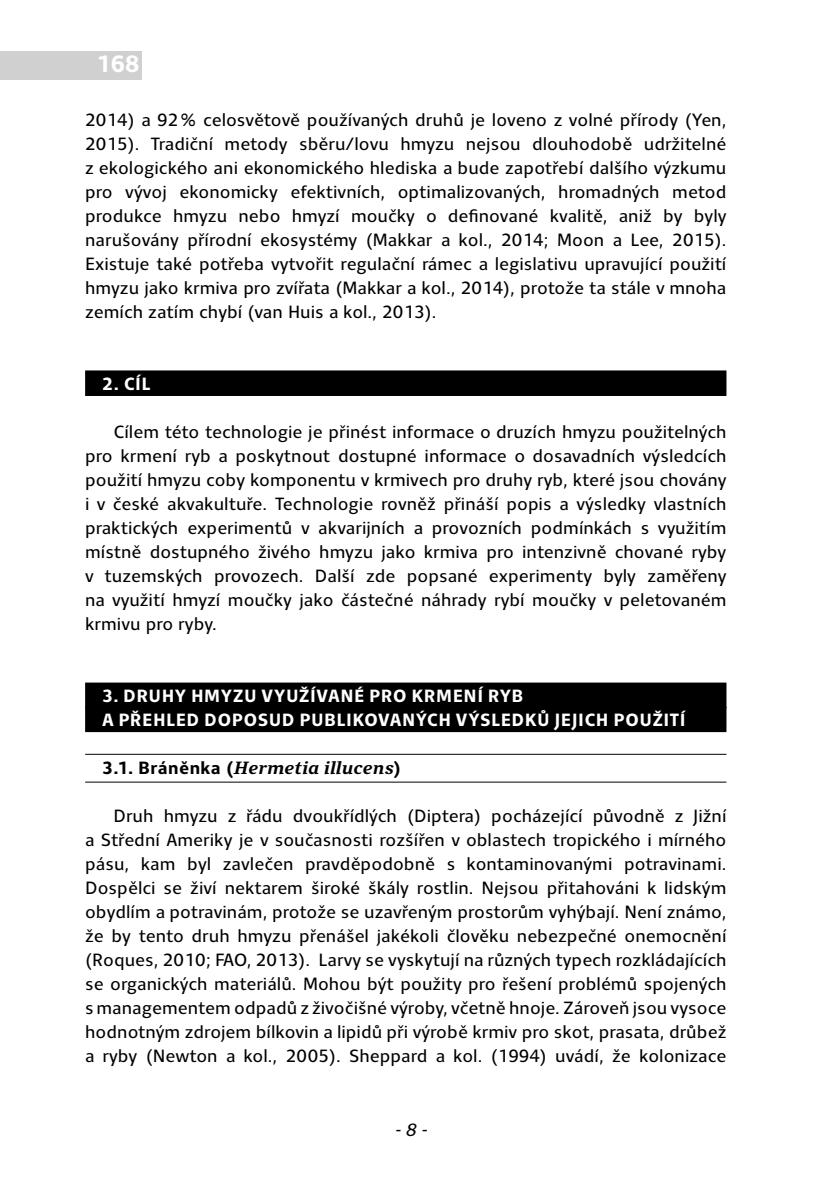
<style>
.page{position:relative;width:840px;height:1191px;background:#fff}
.page>*{position:absolute;margin:0;border:0;box-sizing:border-box;transform-origin:0 0}
.t1{font:700 24px "Clara Sans";color:#fff}
.t2{font:18px/24px "Clara Sans";color:#000;text-align:justify}
.t3{font:700 18px/24px "Clara Sans";letter-spacing:.025em;color:#fff}
.t4{font:italic 700 18px "Clara Serif";letter-spacing:.01em;color:#000}
.t5{font:italic 18px "Clara Sans";color:#000}
.s1{font-family:"Clara Sans";font-style:normal}
</style>
<div class="page">
<div style="left:0;top:51px;width:142px;height:28px;background:#d0d0d0"></div>
<div style="left:85px;top:370px;width:641px;height:26px;background:#000"></div>
<div style="left:85px;top:682px;width:641px;height:26px;background:#000"></div>
<div style="left:85px;top:706px;width:641px;height:26px;background:#000"></div>
<hr style="left:85px;top:754px;width:641px;height:1px;background:#000">
<hr style="left:85px;top:781px;width:641px;height:1px;background:#000">
<h1 class="t1" style="left:97px;top:51px;width:44px">168</h1>
<p class="t2" style="left:85px;top:108px;width:642px">2014) a 92% celosvětově používaných druhů je loveno z volné přírody (Yen, 2015). Tradiční metody sběru/lovu hmyzu nejsou dlouhodobě udržitelné z ekologického ani ekonomického hlediska a bude zapotřebí dalšího výzkumu pro vývoj ekonomicky efektivních, optimalizovaných, hromadných metod produkce hmyzu nebo hmyzí moučky o definované kvalitě, aniž by byly narušovány přírodní ekosystémy (Makkar a kol., 2014; Moon a Lee, 2015).<br>Existuje také potřeba vytvořit regulační rámec a legislativu upravující použití hmyzu jako krmiva pro zvířata (Makkar a kol., 2014), protože ta stále v mnoha zemích zatím chybí (van Huis a kol., 2013).</p>
<p class="t3" style="left:102px;top:372px;width:50px">2. CÍL</p>
<p class="t2" style="left:85px;top:420px;width:642px;text-indent:28px">Cílem této technologie je přinést informace o druzích hmyzu použitelných pro krmení ryb a poskytnout dostupné informace o dosavadních výsledcích použití hmyzu coby komponentu v krmivech pro druhy ryb, které jsou chovány i v české akvakultuře. Technologie rovněž přináší popis a výsledky vlastních praktických experimentů v akvarijních a provozních podmínkách s využitím místně dostupného živého hmyzu jako krmiva pro intenzivně chované ryby v tuzemských provozech. Další zde popsané experimenty byly zaměřeny na využití hmyzí moučky jako částečné náhrady rybí moučky v peletovaném krmivu pro ryby.</p>
<p class="t3" style="left:102px;top:684px;width:584px">3. DRUHY HMYZU VYUŽÍVANÉ PRO KRMENÍ RYB<br>A PŘEHLED DOPOSUD PUBLIKOVANÝCH VÝSLEDKŮ JEJICH POUŽITÍ</p>
<p class="t4" style="left:102px;top:758px;width:300px"><span class="s1">3.1. Bráněnka (</span>Hermetia illucens<span class="s1">)</span></p>
<p class="t2" style="left:85px;top:804px;width:642px;text-indent:28px">Druh hmyzu z řádu dvoukřídlých (Diptera) pocházející původně z Jižní a Střední Ameriky je v současnosti rozšířen v oblastech tropického i mírného pásu, kam byl zavlečen pravděpodobně s kontaminovanými potravinami.<br>Dospělci se živí nektarem široké škály rostlin. Nejsou přitahováni k lidským obydlím a potravinám, protože se uzavřeným prostorům vyhýbají. Není známo, že by tento druh hmyzu přenášel jakékoli člověku nebezpečné onemocnění (Roques, 2010; FAO, 2013). Larvy se vyskytují na různých typech rozkládajících se organických materiálů. Mohou být použity pro řešení problémů spojených s managementem odpadů z živočišné výroby, včetně hnoje. Zároveň jsou vysoce hodnotným zdrojem bílkovin a lipidů při výrobě krmiv pro skot, prasata, drůbež a ryby (Newton a kol., 2005). Sheppard a kol. (1994) uvádí, že kolonizace</p>
<p class="t5" style="left:395px;top:1120px;width:33px">- 8 -</p>
</div>
